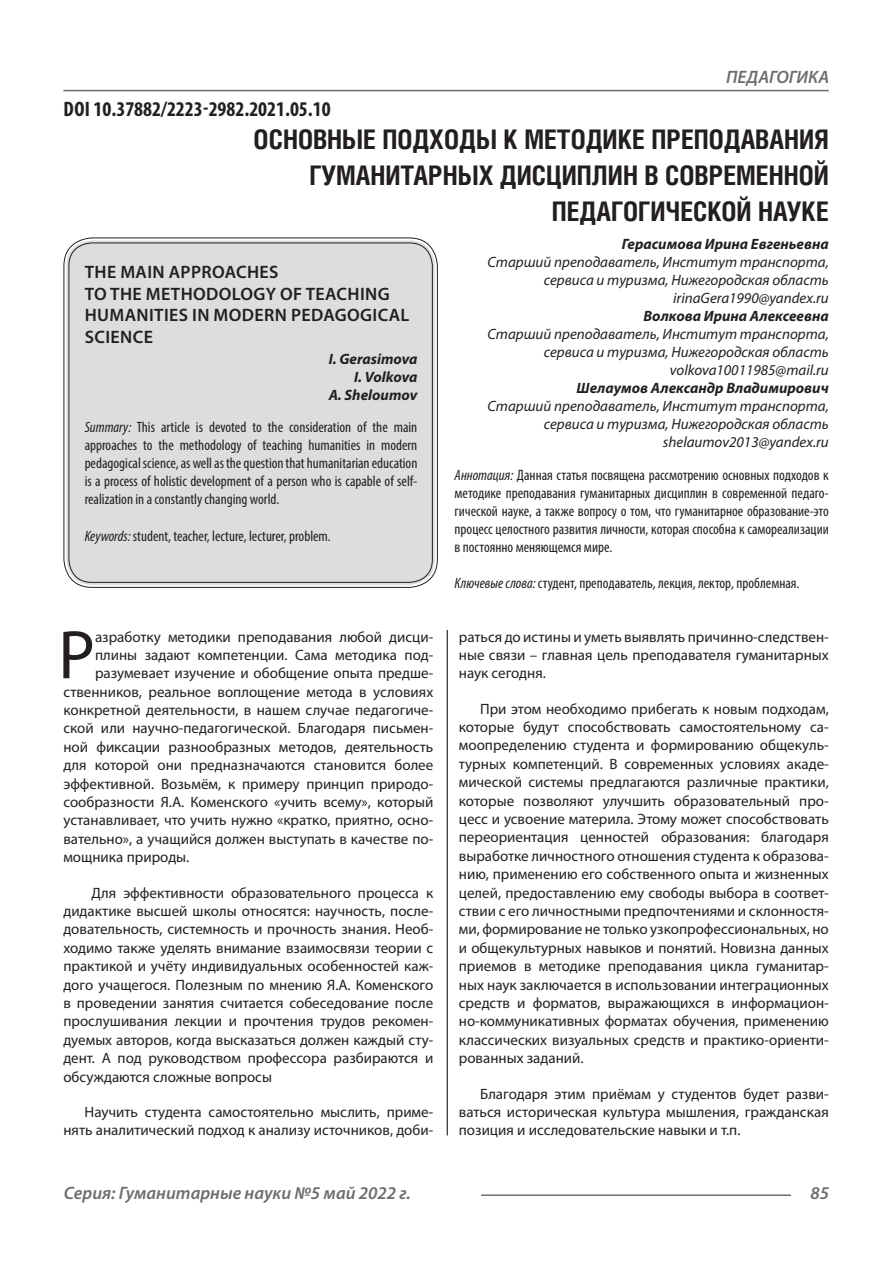
<style>
.page{position:relative;width:893px;height:1263px;background:#fff}
.page>*{position:absolute;margin:0;border:0;box-sizing:border-box;transform-origin:0 0}
.Статья_текст_первый{font:69.3px "Myriad Pro";color:#231f20}
.Статья_название{font:700 27px/36px "Helios Cond C";color:#231f20;text-align:right}
.ДОИ{font:700 condensed 21px "Myriad Pro";color:#231f20}
.Статья_название_англ{font:600 18px/21.6px "Myriad Pro";letter-spacing:.02em;color:#231f20}
.t1{font:italic 600 18px "Myriad Pro";color:#6c6d70}
.Статья_текст{font:15px/18.5px "Myriad Pro";color:#231f20;text-align:justify}
.Статья_текст_первый-2{font:15px "Myriad Pro";color:#231f20}
.Статья_аннотация_тек{font:condensed 15px/18px "Myriad Pro";color:#231f20;text-align:justify}
.Статья_аннотация_анг{font:condensed 15px/18px "Myriad Pro";color:#231f20;text-align:justify}
.Статья_автор_инфо{font:italic 15px/18px "Myriad Pro";color:#231f20;text-align:right}
.Статья_автор_инфо-2{font:italic 700 15px "Myriad Pro";color:#231f20}
.Статья_автор_англ{font:italic 700 15px "Myriad Pro";color:#231f20}
.s1{font-style:italic}
</style>
<div class="page">
<hr style="left:447px;top:128px;width:1px;height:1007px;background:#000">
<hr style="left:63px;top:90px;width:766px;height:1px;background:#6c6d70">
<hr style="left:481px;top:1194px;width:310px;height:2px;background:#6c6d70">
<div style="left:443px;top:127px;width:10px;height:503px;background:#fff"></div>
<div style="left:66px;top:240px;width:369px;height:345px;background:#dcdddf;border-radius:26px"></div>
<div style="left:68px;top:242px;width:365px;height:341px;border:1px solid #231f20;border-radius:23px"></div>
<p class="ДОИ" style="left:64px;top:96px;width:269px">DOI 10.37882/2223-2982.2021.05.10</p>
<p class="t1" style="left:726px;top:66px;width:104px">ПЕДАГОГИКА</p>
<p class="Статья_название" style="left:254px;top:121px;width:577px">ОСНОВНЫЕ ПОДХОДЫ К МЕТОДИКЕ ПРЕПОДАВАНИЯ<br>ГУМАНИТАРНЫХ ДИСЦИПЛИН В СОВРЕМЕННОЙ<br>ПЕДАГОГИЧЕСКОЙ НАУКЕ</p>
<p class="Статья_автор_инфо-2" style="left:622px;top:234px;width:208px">Герасимова Ирина Евгеньевна</p>
<p class="Статья_автор_инфо" style="left:488px;top:252px;width:343px">Старший преподаватель, Институт транспорта, сервиса и туризма, Нижегородская область</p>
<p class="Статья_автор_инфо" style="left:673px;top:288px;width:157px">irinaGera1990@yandex.ru</p>
<p class="Статья_автор_инфо-2" style="left:644px;top:306px;width:187px">Волкова Ирина Алексеевна</p>
<p class="Статья_автор_инфо" style="left:488px;top:324px;width:343px">Старший преподаватель, Институт транспорта, сервиса и туризма, Нижегородская область</p>
<p class="Статья_автор_инфо" style="left:670px;top:360px;width:160px">volkova10011985@mail.ru</p>
<p class="Статья_автор_инфо-2" style="left:577px;top:378px;width:254px">Шелаумов Александр Владимирович</p>
<p class="Статья_автор_инфо" style="left:488px;top:396px;width:343px">Старший преподаватель, Институт транспорта, сервиса и туризма, Нижегородская область</p>
<p class="Статья_автор_инфо" style="left:663px;top:432px;width:167px">shelaumov2013@yandex.ru</p>
<p class="Статья_аннотация_тек" style="left:455px;top:466px;width:376px"><span class="s1">Аннотация:</span> Данная статья посвящена рассмотрению основных подходов к методике преподавания гуманитарных дисциплин в современной педаго&shy;гической науке, а также вопросу о том, что гуманитарное образование-это процесс целостного развития личности, которая способна к самореализации в постоянно меняющемся мире.</p>
<p class="Статья_аннотация_тек" style="left:455px;top:574px;width:346px"><span class="s1">Ключевые слова:</span> студент, преподаватель, лекция, лектор, проблемная.</p>
<p class="Статья_название_англ" style="left:85px;top:261px;width:326px">THE MAIN APPROACHES<br>TO THE METHODOLOGY OF TEACHING<br>HUMANITIES IN MODERN PEDAGOGICAL<br>SCIENCE</p>
<p class="Статья_автор_англ" style="left:329px;top:349px;width:90px">I. Gerasimova</p>
<p class="Статья_автор_англ" style="left:354px;top:367px;width:65px">I. Volkova</p>
<p class="Статья_автор_англ" style="left:329px;top:385px;width:90px">A. Sheloumov</p>
<p class="Статья_аннотация_анг" style="left:85px;top:418px;width:334px"><span class="s1">Summary:</span> This article is devoted to the consideration of the main approaches to the methodology of teaching humanities in modern pedagogical science, as well as the question that humanitarian education is a process of holistic development of a person who is capable of self&shy;realization in a constantly changing world.</p>
<p class="Статья_аннотация_анг" style="left:85px;top:526px;width:248px"><span class="s1">Keywords:</span> student, teacher, lecture, lecturer, problem.</p>
<p class="Статья_текст_первый" style="left:58px;top:612px;width:38px">Р</p>
<p class="Статья_текст_первый-2" style="left:95px;top:627px;width:340px">азработку методики преподавания любой дисци-</p>
<p class="Статья_текст_первый-2" style="left:95px;top:646px;width:340px">плины задают компетенции. Сама методика под-</p>
<p class="Статья_текст_первый-2" style="left:95px;top:664px;width:340px">разумевает изучение и обобщение опыта предше-</p>
<p class="Статья_текст_первый-2" style="left:63px;top:682px;width:371px">ственников, реальное воплощение метода в условиях</p>
<p class="Статья_текст_первый-2" style="left:63px;top:701px;width:371px">конкретной деятельности, в нашем случае педагогиче-</p>
<p class="Статья_текст_первый-2" style="left:63px;top:719px;width:371px">ской или научно-педагогической. Благодаря письмен-</p>
<p class="Статья_текст_первый-2" style="left:63px;top:737px;width:371px">ной фиксации разнообразных методов, деятельность</p>
<p class="Статья_текст_первый-2" style="left:63px;top:756px;width:371px">для которой они предназначаются становится более</p>
<p class="Статья_текст_первый-2" style="left:63px;top:774px;width:371px">эффективной. Возьмём, к примеру принцип природо-</p>
<p class="Статья_текст_первый-2" style="left:63px;top:793px;width:371px">сообразности Я.А. Коменского «учить всему», который</p>
<p class="Статья_текст_первый-2" style="left:63px;top:811px;width:371px">устанавливает, что учить нужно «кратко, приятно, осно-</p>
<p class="Статья_текст_первый-2" style="left:63px;top:829px;width:371px">вательно», а учащийся должен выступать в качестве по-</p>
<p class="Статья_текст_первый-2" style="left:63px;top:848px;width:127px">мощника природы.</p>
<p class="Статья_текст" style="left:63px;top:883px;width:371px;text-indent:28px">Для эффективности образовательного процесса к дидактике высшей школы относятся: научность, после&shy;довательность, системность и прочность знания. Необ&shy;ходимо также уделять внимание взаимосвязи теории с практикой и учёту индивидуальных особенностей каж&shy;дого учащегося. Полезным по мнению Я.А. Коменского в проведении занятия считается собеседование после прослушивания лекции и прочтения трудов рекомен&shy;дуемых авторов, когда высказаться должен каждый сту&shy;дент. А под руководством профессора разбираются и обсуждаются сложные вопросы</p>
<p class="Статья_текст" style="left:63px;top:1102px;width:371px;text-align:right">Научить студента самостоятельно мыслить, приме&shy;нять аналитический подход к анализу источников, доби-</p>
<p class="Статья_текст" style="left:459px;top:627px;width:371px">раться до истины и уметь выявлять причинно-следствен&shy;ные связи – главная цель преподавателя гуманитарных наук сегодня.</p>
<p class="Статья_текст" style="left:459px;top:699px;width:371px;text-indent:21px">При этом необходимо прибегать к новым подходам, которые будут способствовать самостоятельному са&shy;моопределению студента и формированию общекуль&shy;турных компетенций. В современных условиях акаде&shy;мической системы предлагаются различные практики, которые позволяют улучшить образовательный про&shy;цесс и усвоение материла. Этому может способствовать переориентация ценностей образования: благодаря выработке личностного отношения студента к образова&shy;нию, применению его собственного опыта и жизненных целей, предоставлению ему свободы выбора в соответ&shy;ствии с его личностными предпочтениями и склонностя&shy;ми, формирование не только узкопрофессиональных, но и общекультурных навыков и понятий. Новизна данных приемов в методике преподавания цикла гуманитар&shy;ных наук заключается в использовании интеграционных средств и форматов, выражающихся в информацион&shy;но-коммуникативных форматах обучения, применению классических визуальных средств и практико-ориенти&shy;рованных заданий.</p>
<p class="Статья_текст" style="left:459px;top:1084px;width:371px;text-indent:21px">Благодаря этим приёмам у студентов будет разви&shy;ваться историческая культура мышления, гражданская позиция и исследовательские навыки и т.п.</p>
<p class="t1" style="left:64px;top:1182px;width:349px">Серия: Гуманитарные науки №5 май 2022 г.</p>
<p class="t1" style="left:810px;top:1182px;width:20px">85</p>
</div>
